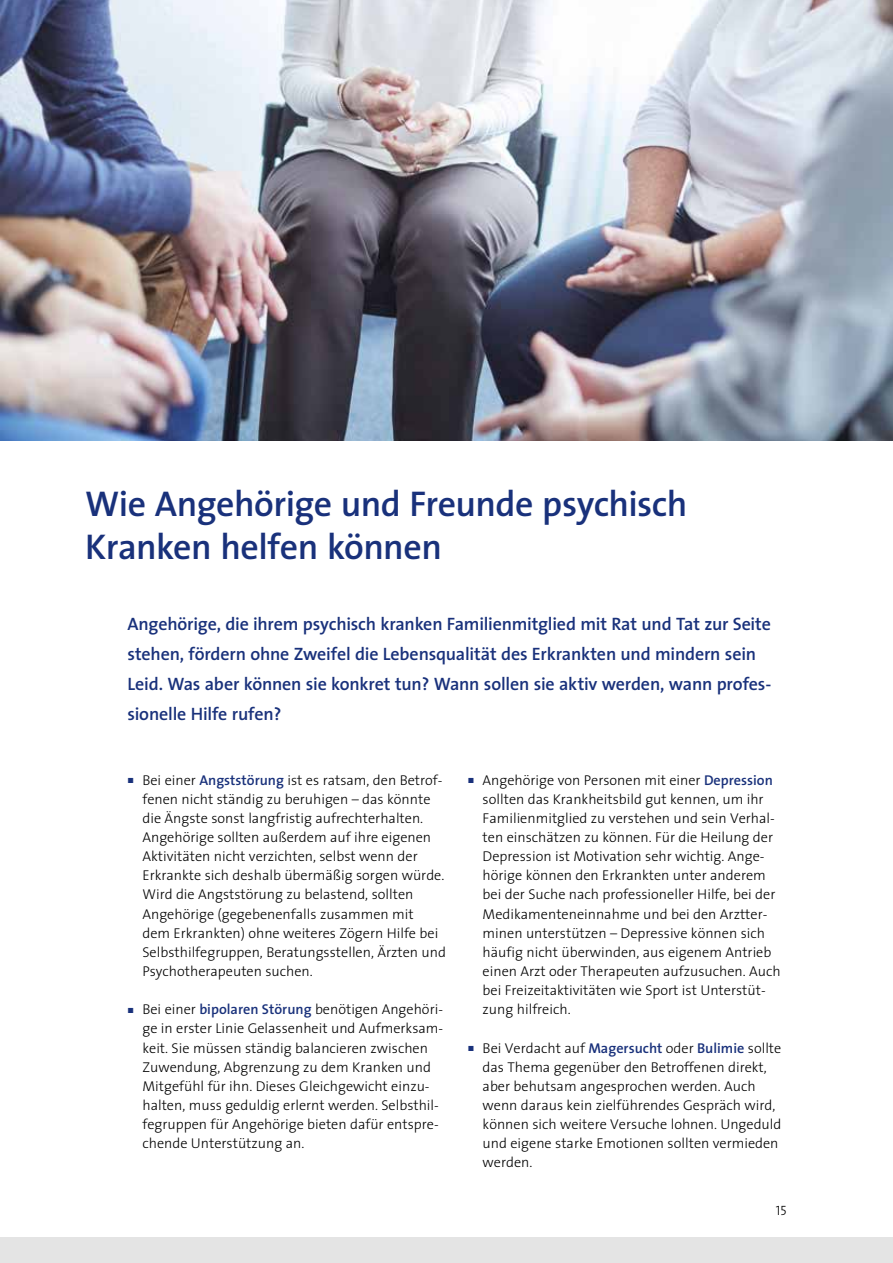
<style>
.page{position:relative;width:893px;height:1263px;background:#fff}
.page>*{position:absolute;margin:0;border:0;box-sizing:border-box;transform-origin:0 0}
.t1{font:600 36px/43.2px "The Sans";letter-spacing:-.015em;color:#19317b}
.t2{font:600 18px/30px "The Sans";letter-spacing:-.01em;color:#19317b}
.t3{font:300 14.25px/19.2px "The Sans";color:#000}
.t4{font:13.5px "The Sans Light Caps";color:#000}
.s1{font-family:"The Sans Light Expert";font-weight:400;font-size:7.5px;color:#19317b}
.s2{font-weight:600;color:#19317b}
</style>
<div class="page">
<div style="left:0;top:1237px;width:893px;height:26px;background:#e4e4e4"></div>
<img style="left:0;top:0;width:893px;height:440px">
<h1 class="t1" style="left:85px;top:481px;width:604px">Wie Angehörige und Freunde psychisch<br>Kranken helfen können</h1>
<p class="t2" style="left:128px;top:609px;width:645px">Angehörige, die ihrem psychisch kranken Familienmitglied mit Rat und Tat zur Seite stehen, fördern ohne Zweifel die Lebensqualität des Erkrankten und mindern sein Leid. Was aber können sie konkret tun? Wann sollen sie aktiv werden, wann profes&shy;sionelle Hilfe rufen?</p>
<p class="t3" style="left:142px;top:770px;width:305px;text-indent:-15px"><span class="s1">ó</span> Bei einer <span class="s2">Angststörung</span> ist es ratsam, den Betrof&shy;fenen nicht ständig zu beruhigen – das könnte die Ängste sonst langfristig aufrechterhalten.<br>Angehörige sollten außerdem auf ihre eigenen Aktivitäten nicht verzichten, selbst wenn der Erkrankte sich deshalb übermäßig sorgen würde.<br>Wird die Angststörung zu belastend, sollten Angehörige (gegebenenfalls zusammen mit<br>dem Erkrankten) ohne weiteres Zögern Hilfe bei Selbsthilfegruppen, Beratungsstellen, Ärzten und Psychotherapeuten suchen.</p>
<p class="t3" style="left:142px;top:999px;width:302px;text-indent:-15px"><span class="s1">ó</span> Bei einer <span class="s2">bipolaren Störung</span> benötigen Angehöri&shy;ge in erster Linie Gelassenheit und Aufmerksam&shy;keit. Sie müssen ständig balancieren zwischen Zuwendung, Abgrenzung zu dem Kranken und Mitgefühl für ihn. Dieses Gleichgewicht einzu&shy;halten, muss geduldig erlernt werden. Selbsthil&shy;fegruppen für Angehörige bieten dafür entspre&shy;chende Unterstützung an.</p>
<p class="t3" style="left:483px;top:770px;width:299px;text-indent:-15px"><span class="s1">ó</span> Angehörige von Personen mit einer <span class="s2">Depression </span>sollten das Krankheitsbild gut kennen, um ihr Familienmitglied zu verstehen und sein Verhal&shy;ten einschätzen zu können. Für die Heilung der Depression ist Motivation sehr wichtig. Ange&shy;hörige können den Erkrankten unter anderem bei der Suche nach professioneller Hilfe, bei der Medikamenteneinnahme und bei den Arztter&shy;minen unterstützen – Depressive können sich häufig nicht überwinden, aus eigenem Antrieb einen Arzt oder Therapeuten aufzusuchen. Auch bei Freizeitaktivitäten wie Sport ist Unterstüt&shy;zung hilfreich.</p>
<p class="t3" style="left:483px;top:1037px;width:300px;text-indent:-15px"><span class="s1">ó</span> Bei Verdacht auf <span class="s2">Magersucht</span> oder <span class="s2">Bulimie</span> sollte das Thema gegenüber den Betroffenen direkt, aber behutsam angesprochen werden. Auch wenn daraus kein zielführendes Gespräch wird, können sich weitere Versuche lohnen. Ungeduld und eigene starke Emotionen sollten vermieden werden.</p>
<p class="t4" style="left:776px;top:1200px;width:12px">15</p>
</div>
